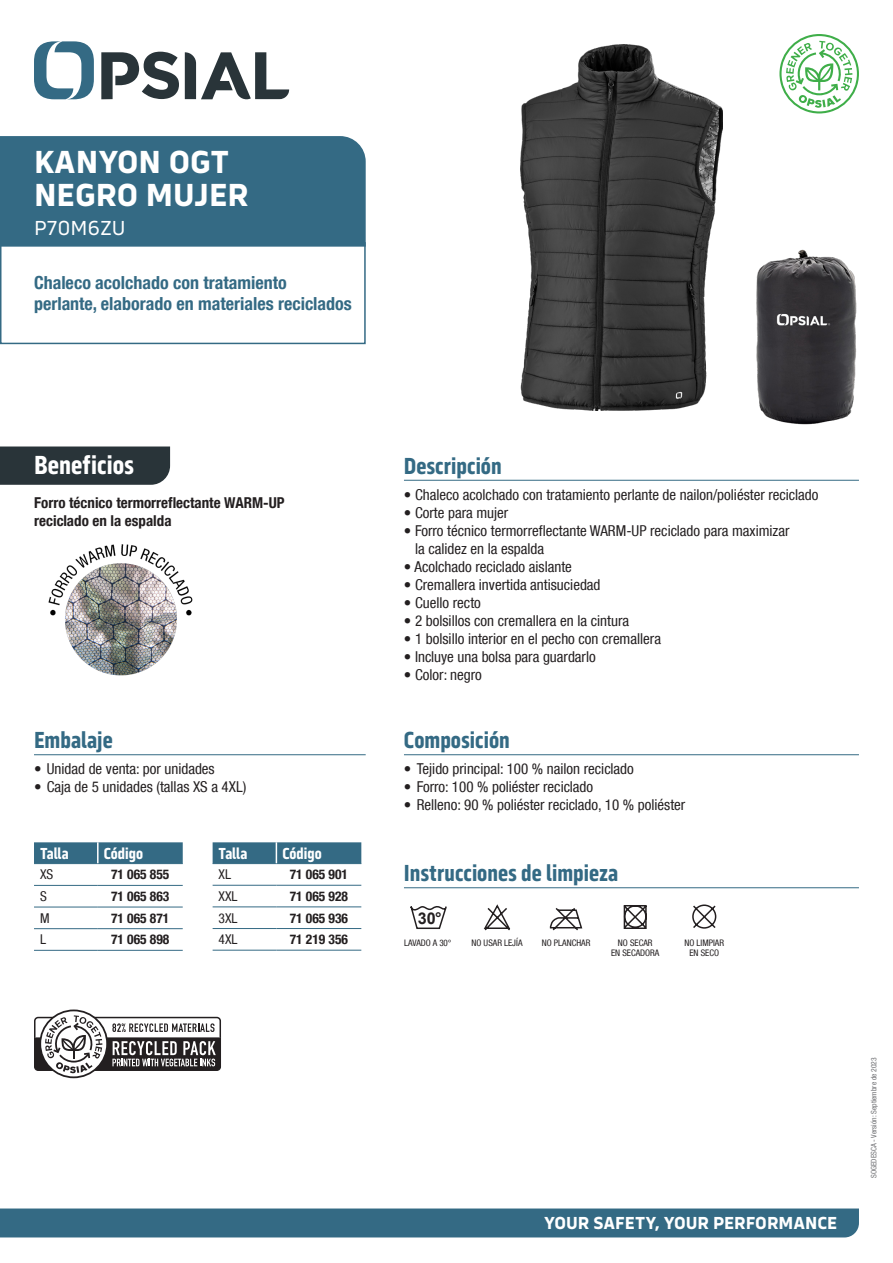
<style>
.page{position:relative;width:893px;height:1263px;background:#fff}
.page>*{position:absolute;margin:0;border:0;box-sizing:border-box;transform-origin:0 0}
.NOM_PRODUIT_NC{font:700 33px/33px "Serca";color:#fff}
.Benefices{font:700 27px "Serca Condensed";color:#fff}
.Sous-titres{font:700 24px "Serca Condensed";color:#346a84}
.Code_P{font:21px "Serca";color:#fff}
.PLUS_PRODUIT{font:700 condensed 18px/21.6px "Helvetica Neue LT Com";color:#346a84}
.t1{font:700 18px "Serca";color:#fff}
.tableauTitre{font:700 16.5px "Serca Condensed";color:#fff}
.t2{font:700 16.2px "Arial";color:#231f20}
.Texte{font:condensed 15px/18px "Helvetica Neue LT Com";color:#231f20}
.Puces_benefices{font:700 condensed 15px/18px "Helvetica Neue LT Com";color:#231f20}
.TableauCode{font:700 condensed 13.5px "Helvetica Neue LT Com";color:#231f20}
.tableau{font:condensed 13.5px "Helvetica Neue LT Com";color:#231f20}
.Puces_texte_regular{font:condensed 9px/10.5px "Helvetica Neue LT Com";color:#231f20;text-align:center}
.Date{font:condensed 7.5px "Helvetica Neue LT Com";color:#6c6d70}
</style>
<div class="page">
<svg style="left:34px;top:41px;width:60px;height:58px"></svg>
<svg style="left:185px;top:52px;width:104px;height:48px"></svg>
<svg style="left:101px;top:52px;width:78px;height:47px"></svg>
<div style="left:0;top:1208px;width:859px;height:29px;background:#346a84"></div>
<hr style="left:34px;top:754px;width:332px;height:1px;background:#346a84">
<div style="left:34px;top:842px;width:149px;height:21px;background:#346a84"></div>
<hr style="left:34px;top:863px;width:64px;height:1px;background:#346a84">
<hr style="left:98px;top:863px;width:85px;height:1px;background:#346a84">
<hr style="left:34px;top:885px;width:64px;height:1px;background:#346a84">
<hr style="left:98px;top:885px;width:85px;height:1px;background:#346a84">
<hr style="left:34px;top:907px;width:64px;height:1px;background:#346a84">
<hr style="left:98px;top:907px;width:85px;height:1px;background:#346a84">
<hr style="left:34px;top:928px;width:64px;height:1px;background:#346a84">
<hr style="left:98px;top:928px;width:85px;height:1px;background:#346a84">
<hr style="left:34px;top:950px;width:64px;height:1px;background:#346a84">
<hr style="left:98px;top:950px;width:85px;height:1px;background:#346a84">
<hr style="left:97px;top:842px;width:2px;height:21px;background:#fff">
<hr style="left:213px;top:863px;width:63px;height:1px;background:#346a84">
<hr style="left:276px;top:863px;width:85px;height:1px;background:#346a84">
<hr style="left:213px;top:885px;width:63px;height:1px;background:#346a84">
<hr style="left:276px;top:885px;width:85px;height:1px;background:#346a84">
<hr style="left:213px;top:906px;width:63px;height:1px;background:#346a84">
<hr style="left:276px;top:906px;width:85px;height:1px;background:#346a84">
<hr style="left:213px;top:928px;width:63px;height:1px;background:#346a84">
<hr style="left:276px;top:928px;width:85px;height:1px;background:#346a84">
<hr style="left:213px;top:950px;width:63px;height:1px;background:#346a84">
<hr style="left:276px;top:950px;width:85px;height:1px;background:#346a84">
<div style="left:213px;top:842px;width:148px;height:21px;background:#346a84"></div>
<hr style="left:404px;top:480px;width:455px;height:1px;background:#346a84">
<hr style="left:404px;top:754px;width:455px;height:1px;background:#346a84">
<div style="left:0;top:446px;width:170px;height:39px;background:#293439"></div>
<div style="left:0;top:242px;width:366px;height:102px;border:2px solid #346a84"></div>
<div style="left:0;top:136px;width:366px;height:111px;background:#346a84"></div>
<img style="left:48px;top:544px;width:145px;height:132px">
<hr style="left:404px;top:887px;width:455px;height:1px;background:#346a84">
<svg style="left:410px;top:906px;width:37px;height:23px"></svg>
<svg style="left:623px;top:905px;width:24px;height:24px"></svg>
<svg style="left:692px;top:904px;width:25px;height:25px"></svg>
<svg style="left:549px;top:908px;width:34px;height:23px"></svg>
<svg style="left:483px;top:904px;width:28px;height:27px"></svg>
<svg style="left:34px;top:1009px;width:188px;height:69px"></svg>
<svg style="left:779px;top:34px;width:80px;height:79px"></svg>
<img style="left:521px;top:44px;width:202px;height:366px">
<img style="left:756px;top:249px;width:101px;height:176px">
<p class="NOM_PRODUIT_NC" style="left:34px;top:145px;width:216px">KANYON OGT<br>NEGRO MUJER</p>
<p class="Code_P" style="left:34px;top:216px;width:93px">P70M6ZU</p>
<p class="PLUS_PRODUIT" style="left:34px;top:272px;width:319px">Chaleco acolchado con tratamiento perlante, elaborado en materiales reciclados</p>
<p class="Benefices" style="left:34px;top:449px;width:101px">Beneficios</p>
<p class="Puces_benefices" style="left:34px;top:494px;width:252px">Forro técnico termorreflectante WARM-UP reciclado en la espalda</p>
<p class="Sous-titres" style="left:34px;top:726px;width:80px">Embalaje</p>
<p class="Texte" style="left:34px;top:760px;width:182px">• Unidad de venta: por unidades</p>
<p class="Texte" style="left:34px;top:778px;width:214px">• Caja de 5 unidades (tallas XS a 4XL)</p>
<p class="tableauTitre" style="left:40px;top:844px;width:30px">Talla</p>
<p class="tableauTitre" style="left:104px;top:844px;width:41px">Código</p>
<p class="tableau" style="left:40px;top:867px;width:15px">XS</p>
<p class="TableauCode" style="left:111px;top:866px;width:60px">71 065 855</p>
<p class="tableau" style="left:40px;top:888px;width:8px">S</p>
<p class="TableauCode" style="left:111px;top:888px;width:60px">71 065 863</p>
<p class="tableau" style="left:40px;top:910px;width:11px">M</p>
<p class="TableauCode" style="left:111px;top:910px;width:60px">71 065 871</p>
<p class="tableau" style="left:40px;top:931px;width:7px">L</p>
<p class="TableauCode" style="left:111px;top:931px;width:60px">71 065 898</p>
<p class="tableauTitre" style="left:219px;top:844px;width:30px">Talla</p>
<p class="tableauTitre" style="left:282px;top:844px;width:41px">Código</p>
<p class="tableau" style="left:219px;top:866px;width:14px">XL</p>
<p class="TableauCode" style="left:290px;top:866px;width:60px">71 065 901</p>
<p class="tableau" style="left:219px;top:888px;width:20px">XXL</p>
<p class="TableauCode" style="left:290px;top:888px;width:60px">71 065 928</p>
<p class="tableau" style="left:219px;top:910px;width:20px">3XL</p>
<p class="TableauCode" style="left:290px;top:910px;width:60px">71 065 936</p>
<p class="tableau" style="left:219px;top:931px;width:20px">4XL</p>
<p class="TableauCode" style="left:290px;top:931px;width:60px">71 219 356</p>
<p class="Sous-titres" style="left:404px;top:452px;width:99px">Descripción</p>
<p class="Texte" style="left:404px;top:485px;width:416px">• Chaleco acolchado con tratamiento perlante de nailon/poliéster reciclado</p>
<p class="Texte" style="left:404px;top:503px;width:106px">• Corte para mujer</p>
<p class="Texte" style="left:415px;top:521px;width:376px;text-indent:-11px">• Forro técnico termorreflectante WARM-UP reciclado para maximizar la calidez en la espalda</p>
<p class="Texte" style="left:404px;top:557px;width:169px">• Acolchado reciclado aislante</p>
<p class="Texte" style="left:404px;top:575px;width:198px">• Cremallera invertida antisuciedad</p>
<p class="Texte" style="left:404px;top:593px;width:78px">• Cuello recto</p>
<p class="Texte" style="left:404px;top:611px;width:227px">• 2 bolsillos con cremallera en la cintura</p>
<p class="Texte" style="left:404px;top:629px;width:259px">• 1 bolsillo interior en el pecho con cremallera</p>
<p class="Texte" style="left:404px;top:647px;width:193px">• Incluye una bolsa para guardarlo</p>
<p class="Texte" style="left:404px;top:665px;width:79px">• Color: negro</p>
<p class="Sous-titres" style="left:404px;top:726px;width:107px">Composición</p>
<p class="Texte" style="left:404px;top:760px;width:231px">• Tejido principal: 100 % nailon reciclado</p>
<p class="Texte" style="left:404px;top:778px;width:191px">• Forro: 100 % poliéster reciclado</p>
<p class="Texte" style="left:404px;top:796px;width:283px">• Relleno: 90 % poliéster reciclado, 10 % poliéster</p>
<p class="Sous-titres" style="left:404px;top:859px;width:216px">Instrucciones de limpieza</p>
<p class="t2" style="left:418px;top:907px;width:25px">30°</p>
<p class="Puces_texte_regular" style="left:404px;top:937px;width:49px">LAVADO A 30°</p>
<p class="Puces_texte_regular" style="left:471px;top:937px;width:53px">NO USAR LEJÍA</p>
<p class="Puces_texte_regular" style="left:542px;top:937px;width:50px">NO PLANCHAR</p>
<p class="Puces_texte_regular" style="left:611px;top:937px;width:50px">NO SECAR<br>EN SECADORA</p>
<p class="Puces_texte_regular" style="left:684px;top:937px;width:41px">NO LIMPIAR<br>EN SECO</p>
<p class="t1" style="left:544px;top:1212px;width:295px">YOUR SAFETY, YOUR PERFORMANCE</p>
<p class="Date" style="left:869px;top:1178px;width:122px;rotate:-90deg">SOGEDESCA - Versión: Septiembre de 2023</p>
</div>
